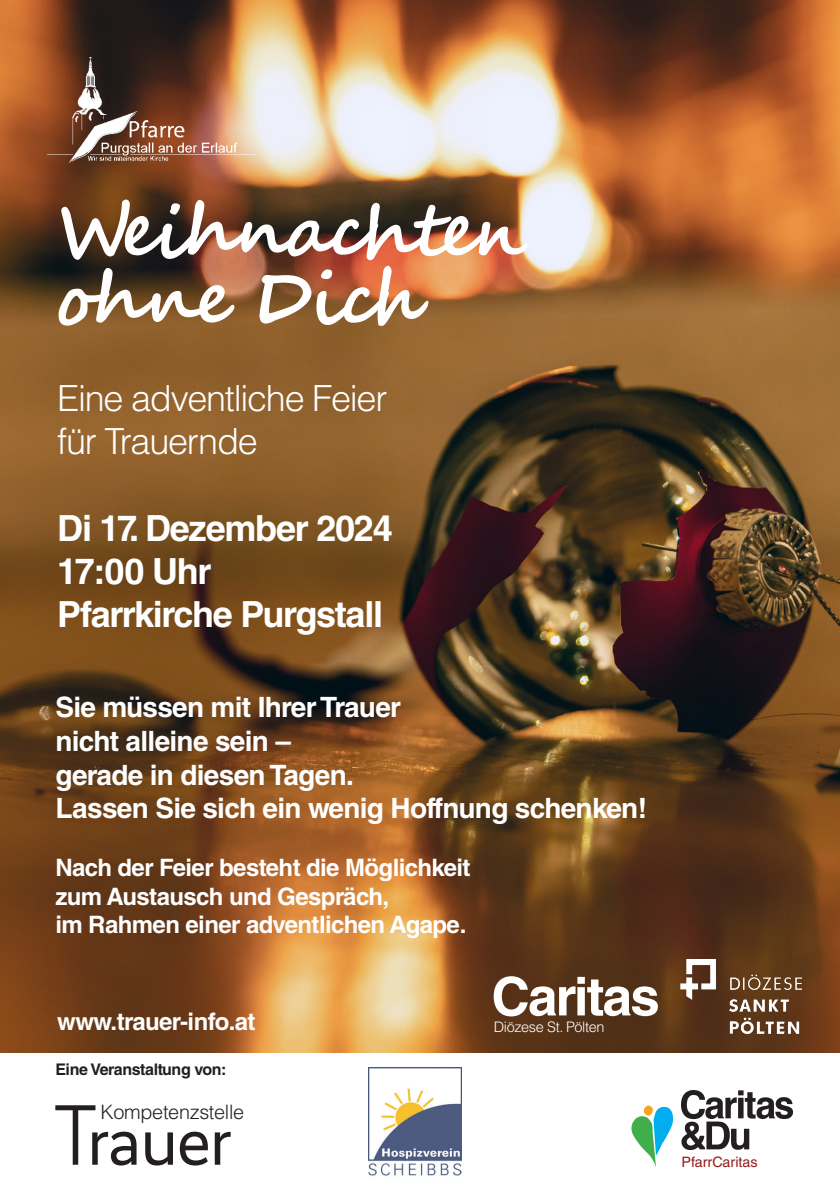
<style>
.page{position:relative;width:840px;height:1191px;background:#fff}
.page>*{position:absolute;margin:0;border:0;box-sizing:border-box;transform-origin:0 0}
.t1{font:700 72px/68px "Segoe Script";letter-spacing:-.06em;color:#fff}
.t2{font:700 53.2px "Helvetica LT Std";letter-spacing:-.035em;color:#fff}
.t3{font:700 36px/43.2px "Helvetica LT Std";letter-spacing:-.035em;color:#fff}
.t4{font:300 36px/43.2px "Helvetica LT Std";letter-spacing:-.035em;color:#fff}
.t5{font:700 28px/33.6px "Helvetica LT Std";letter-spacing:-.025em;color:#fff}
.t6{font:700 24px/28.8px "Helvetica LT Std";letter-spacing:-.025em;color:#fff}
.t7{font:300 19.8px "Helvetica LT Std";letter-spacing:-.015em;color:#231f20}
.t8{font:700 16px "Helvetica LT Std";letter-spacing:-.025em;color:#231f20}
.t9{font:300 14.4px "Helvetica LT Std";letter-spacing:-.025em;color:#fff}
.t10{font:14.4px "Helvetica LT Std";color:#961b1e}
</style>
<div class="page">
<img style="left:0;top:0;width:839px;height:1053px">
<svg style="left:55px;top:1105px;width:175px;height:60px"></svg>
<img style="left:679px;top:960px;width:121px;height:73px">
<img style="left:681px;top:1091px;width:110px;height:58px">
<svg style="left:631px;top:1105px;width:42px;height:62px"></svg>
<img style="left:37px;top:54px;width:219px;height:112px">
<img style="left:368px;top:1067px;width:93px;height:109px">
<h1 class="t1" style="left:57px;top:198px;width:471px">Weihnachten ohne Dich</h1>
<h3 class="t4" style="left:57px;top:376px;width:331px">Eine adventliche Feier für Trauernde</h3>
<h3 class="t3" style="left:57px;top:506px;width:337px">Di 17. Dezember 2024<br>17:00 Uhr<br>Pfarrkirche Purgstall</h3>
<p class="t5" style="left:55px;top:690px;width:593px">Sie müssen mit Ihrer Trauer<br>nicht alleine sein –<br>gerade in diesen Tagen.<br>Lassen Sie sich ein wenig Hoffnung schenken!</p>
<p class="t6" style="left:55px;top:852px;width:416px">Nach der Feier besteht die Möglichkeit zum Austausch und Gespräch,<br>im Rahmen einer adventlichen Agape.</p>
<p class="t6" style="left:57px;top:1007px;width:200px">www.trauer-info.at</p>
<p class="t8" style="left:55px;top:1060px;width:173px">Eine Veranstaltung von:</p>
<p class="t7" style="left:100px;top:1100px;width:145px">Kompetenzstelle</p>
<h2 class="t2" style="left:491px;top:964px;width:170px">Caritas</h2>
<p class="t9" style="left:493px;top:1018px;width:112px">Diözese St. Pölten</p>
<p class="t10" style="left:681px;top:1153px;width:77px">PfarrCaritas</p>
</div>
